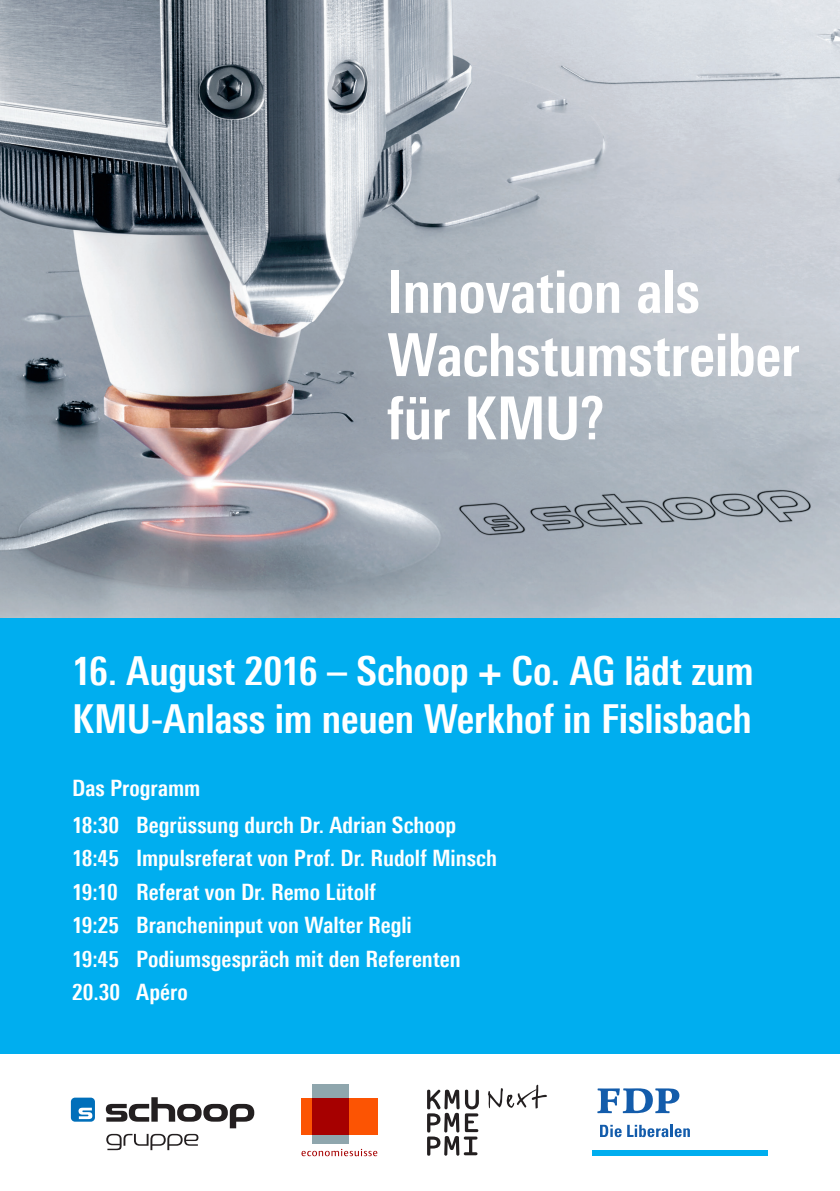
<style>
.page{position:relative;width:840px;height:1191px;background:#fff}
.page>*{position:absolute;margin:0;border:0;box-sizing:border-box;transform-origin:0 0}
.t1{font:700 59.2px/63.2px "Linotype Univers 620 Cn";letter-spacing:-.01em;color:#fff}
._01_Titel_weiss{font:700 40px/48px "Linotype Univers 620 Cn";letter-spacing:-.005em;color:#fff}
._02_untertitel_grau{font:700 22.6px "Linotype Univers 620 Cn";color:#fff}
</style>
<div class="page">
<div style="left:0;top:610px;width:839px;height:443px;background:#00aeef"></div>
<img style="left:0;top:0;width:839px;height:617px">
<div style="left:349px;top:1098px;width:28px;height:36px;background:#fc5403"></div>
<div style="left:301px;top:1098px;width:11px;height:36px;background:#fc5403"></div>
<div style="left:312px;top:1134px;width:37px;height:10px;background:#8fa6ad"></div>
<div style="left:312px;top:1084px;width:37px;height:14px;background:#8fa6ad"></div>
<div style="left:312px;top:1098px;width:37px;height:36px;background:#a60000"></div>
<svg style="left:301px;top:1148px;width:76px;height:8px"></svg>
<div style="left:71px;top:1097px;width:24px;height:24px;background:#006fba;border-radius:4px"></div>
<svg style="left:78px;top:1107px;width:14px;height:12px"></svg>
<svg style="left:106px;top:1097px;width:148px;height:53px"></svg>
<svg style="left:427px;top:1089px;width:51px;height:66px"></svg>
<svg style="left:488px;top:1084px;width:59px;height:24px"></svg>
<div style="left:591px;top:1150px;width:176px;height:6px;background:#00aeef"></div>
<svg style="left:600px;top:1124px;width:89px;height:13px"></svg>
<svg style="left:597px;top:1088px;width:82px;height:25px"></svg>
<p class="t1" style="left:387px;top:260px;width:413px">Innovation als<br>Wachstumstreiber für KMU?</p>
<p class="_01_Titel_weiss" style="left:72px;top:646px;width:682px">16. August 2016 – Schoop + Co. AG lädt zum<br>KMU-Anlass im neuen Werkhof in Fislisbach</p>
<p class="_02_untertitel_grau" style="left:72px;top:774px;width:130px">Das Programm</p>
<p class="_02_untertitel_grau" style="left:72px;top:811px;width:385px">18:30 Begrüssung durch Dr. Adrian Schoop</p>
<p class="_02_untertitel_grau" style="left:72px;top:844px;width:426px">18:45 Impulsreferat von Prof. Dr. Rudolf Minsch</p>
<p class="_02_untertitel_grau" style="left:72px;top:878px;width:305px">19:10 Referat von Dr. Remo Lütolf</p>
<p class="_02_untertitel_grau" style="left:72px;top:911px;width:341px">19:25 Brancheninput von Walter Regli</p>
<p class="_02_untertitel_grau" style="left:72px;top:945px;width:390px">19:45 Podiumsgespräch mit den Referenten</p>
<p class="_02_untertitel_grau" style="left:72px;top:978px;width:117px">20.30 Apéro</p>
</div>
